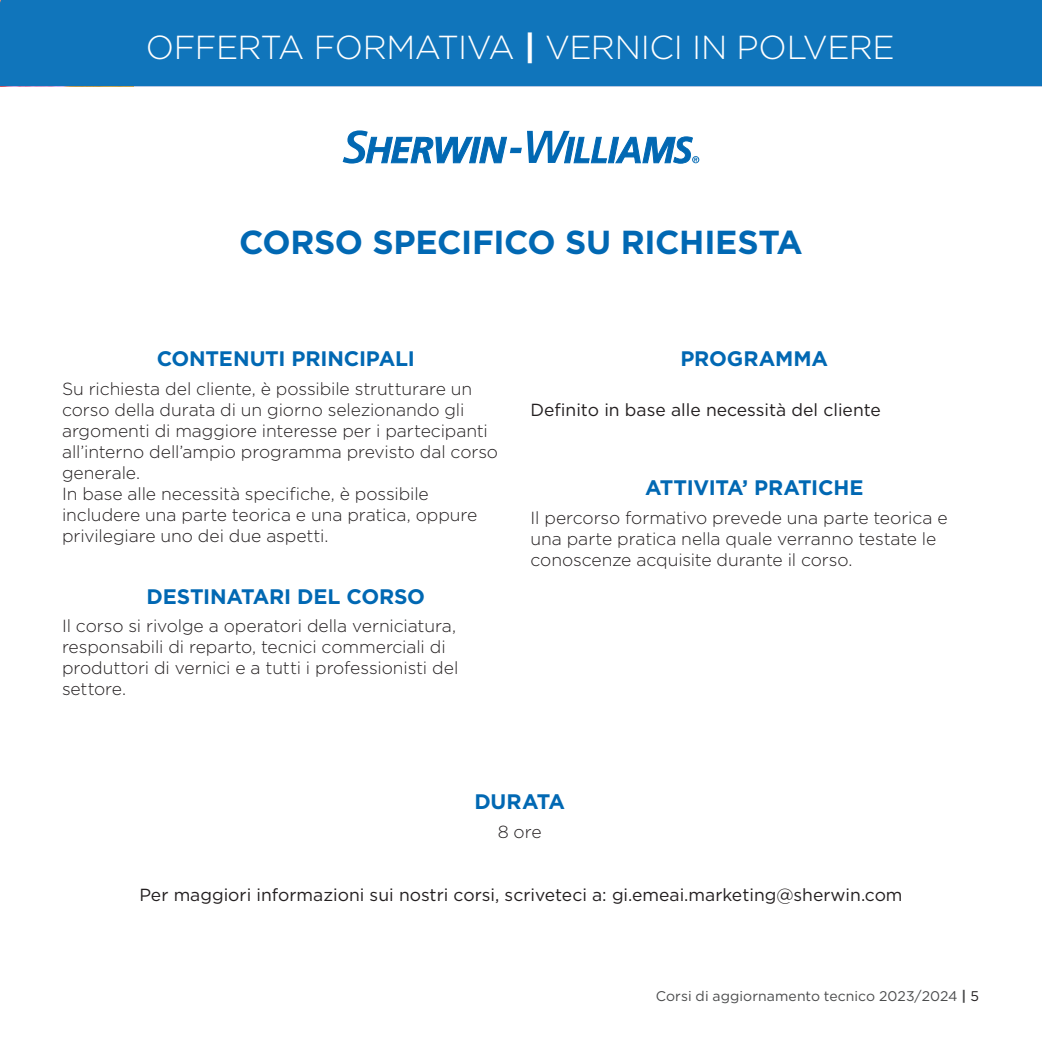
<style>
.page{position:relative;width:1042px;height:1042px;background:#fff}
.page>*{position:absolute;margin:0;border:0;box-sizing:border-box;transform-origin:0 0}
.t1{font:300 33.25px "Gotham";letter-spacing:-.015em;color:#fff}
.t2{font:700 33.25px "Gotham";letter-spacing:-.01em;color:#0168b3}
.t3{font:700 21px "Gotham";letter-spacing:-.01em;color:#0168b3}
.t4{font:300 17.5px/21px "Gotham";letter-spacing:-.005em;color:#231f20}
.t5{font:17.5px "Gotham";color:#231f20}
.t6{font:14px "Gotham";letter-spacing:.005em;color:#4b4c4d}
.s1{font-weight:700}
.s2{color:#231f20}
</style>
<div class="page">
<div style="left:0;top:0;width:1042px;height:86px;background:#1075bb"></div>
<svg style="left:343px;top:130px;width:356px;height:34px"></svg>
<h1 class="t1" style="left:206px;top:6px;width:322px">MARKETING NEWS</h1>
<h1 class="t1" style="left:146px;top:26px;width:750px">OFFERTA FORMATIVA <span class="s1">|</span> VERNICI IN POLVERE</h1>
<h1 class="t2" style="left:239px;top:221px;width:565px">CORSO SPECIFICO SU RICHIESTA</h1>
<p class="t3" style="left:157px;top:344px;width:259px">CONTENUTI PRINCIPALI</p>
<p class="t4" style="left:62px;top:377px;width:438px">Su richiesta del cliente, è possibile strutturare un corso della durata di un giorno selezionando gli argomenti di maggiore interesse per i partecipanti all’interno dell’ampio programma previsto dal corso generale.<br>In base alle necessità specifiche, è possibile includere una parte teorica e una pratica, oppure privilegiare uno dei due aspetti.</p>
<p class="t3" style="left:146px;top:582px;width:280px">DESTINATARI DEL CORSO</p>
<p class="t4" style="left:62px;top:615px;width:398px">Il corso si rivolge a operatori della verniciatura, responsabili di reparto, tecnici commerciali di produttori di vernici e a tutti i professionisti del settore.</p>
<p class="t3" style="left:680px;top:344px;width:149px">PROGRAMMA</p>
<p class="t5" style="left:530px;top:398px;width:352px">Definito in base alle necessità del cliente</p>
<p class="t3" style="left:645px;top:473px;width:220px">ATTIVITA’ PRATICHE</p>
<p class="t4" style="left:530px;top:506px;width:419px">Il percorso formativo prevede una parte teorica e una parte pratica nella quale verranno testate le conoscenze acquisite durante il corso.</p>
<p class="t3" style="left:474px;top:788px;width:92px">DURATA</p>
<p class="t4" style="left:498px;top:821px;width:45px">8 ore</p>
<p class="t5" style="left:139px;top:884px;width:765px">Per maggiori informazioni sui nostri corsi, scriveteci a: gi.emeai.marketing@sherwin.com</p>
<p class="t6" style="left:656px;top:987px;width:325px">Corsi di aggiornamento tecnico 2023/2024 <span class="s1">|</span> <span class="s2">5</span></p>
</div>
